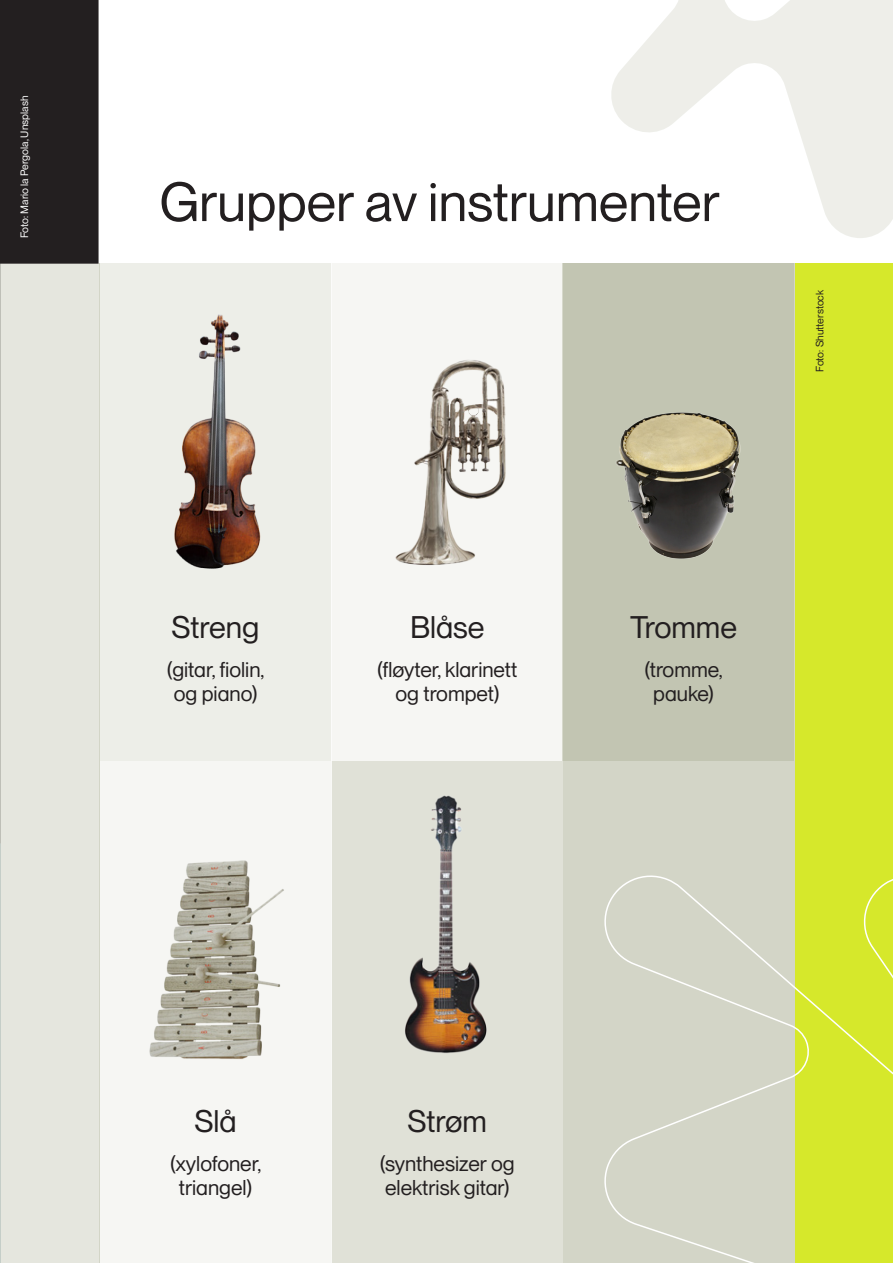
<style>
.page{position:relative;width:893px;height:1263px;background:#fff}
.page>*{position:absolute;margin:0;border:0;box-sizing:border-box;transform-origin:0 0}
.Display_2__47_6_56pt{font:54px "PP Neue Montreal";color:#231f20}
.H2__20_4_24pt___alternativ{font:30.6px "PP Neue Montreal";color:#231f20}
.H2__20_4_24pt___alternativ-2{font:21px/24px "PP Neue Montreal";color:#231f20;text-align:center}
.Datatekst__8_5_10pt{font:10.5px "PP Neue Montreal";color:#fff}
.Datatekst__8_5_10pt-2{font:10.5px "PP Neue Montreal";color:#231f20}
</style>
<div class="page">
<div style="left:0;top:264px;width:891px;height:999px;background:#e5e6de"></div>
<div style="left:100px;top:264px;width:791px;height:999px;background:#d3d5c7"></div>
<div style="left:100px;top:264px;width:231px;height:497px;background:#edeee8"></div>
<div style="left:100px;top:762px;width:231px;height:501px;background:#f6f6f3"></div>
<div style="left:331px;top:264px;width:232px;height:497px;background:#f6f6f3"></div>
<div style="left:331px;top:762px;width:232px;height:501px;background:#e0e1d7"></div>
<div style="left:562px;top:264px;width:232px;height:497px;background:#c2c5b2"></div>
<div style="left:0;top:1px;width:98px;height:262px;background:#231f20"></div>
<div style="left:0;top:0;width:99px;height:264px;border:2px solid #231f20"></div>
<div style="left:795px;top:264px;width:98px;height:999px;background:#d6e82b"></div>
<img style="left:0;top:843px;width:1px;height:321px">
<img style="left:174px;top:314px;width:87px;height:255px">
<img style="left:149px;top:860px;width:135px;height:199px">
<img style="left:395px;top:360px;width:111px;height:205px">
<img style="left:405px;top:795px;width:82px;height:258px">
<img style="left:616px;top:412px;width:125px;height:147px">
<svg style="left:604px;top:875px;width:289px;height:388px"></svg>
<svg style="left:611px;top:0;width:282px;height:238px;fill:#eeeee9"></svg>
<p class="Datatekst__8_5_10pt" style="left:18px;top:238px;width:144px;rotate:-90deg">Foto: Mario la Pergola, Unsplash</p>
<p class="Display_2__47_6_56pt" style="left:159px;top:170px;width:562px">Grupper av instrumenter</p>
<p class="Datatekst__8_5_10pt-2" style="left:814px;top:372px;width:83px;rotate:-90deg">Foto: Shutterstock</p>
<p class="H2__20_4_24pt___alternativ" style="left:172px;top:609px;width:89px">Streng</p>
<p class="H2__20_4_24pt___alternativ-2" style="left:167px;top:657px;width:99px">(gitar, fiolin, og piano)</p>
<p class="H2__20_4_24pt___alternativ" style="left:410px;top:609px;width:76px">Blåse</p>
<p class="H2__20_4_24pt___alternativ-2" style="left:377px;top:657px;width:141px">(fløyter, klarinett og trompet)</p>
<p class="H2__20_4_24pt___alternativ" style="left:630px;top:609px;width:109px">Tromme</p>
<p class="H2__20_4_24pt___alternativ-2" style="left:645px;top:657px;width:79px">(tromme, pauke)</p>
<p class="H2__20_4_24pt___alternativ" style="left:194px;top:1103px;width:44px">Slå</p>
<p class="H2__20_4_24pt___alternativ-2" style="left:170px;top:1152px;width:92px">(xylofoner, triangel)</p>
<p class="H2__20_4_24pt___alternativ" style="left:408px;top:1103px;width:81px">Strøm</p>
<p class="H2__20_4_24pt___alternativ-2" style="left:380px;top:1152px;width:136px;text-align:left">(synthesizer og elektrisk gitar)</p>
</div>
